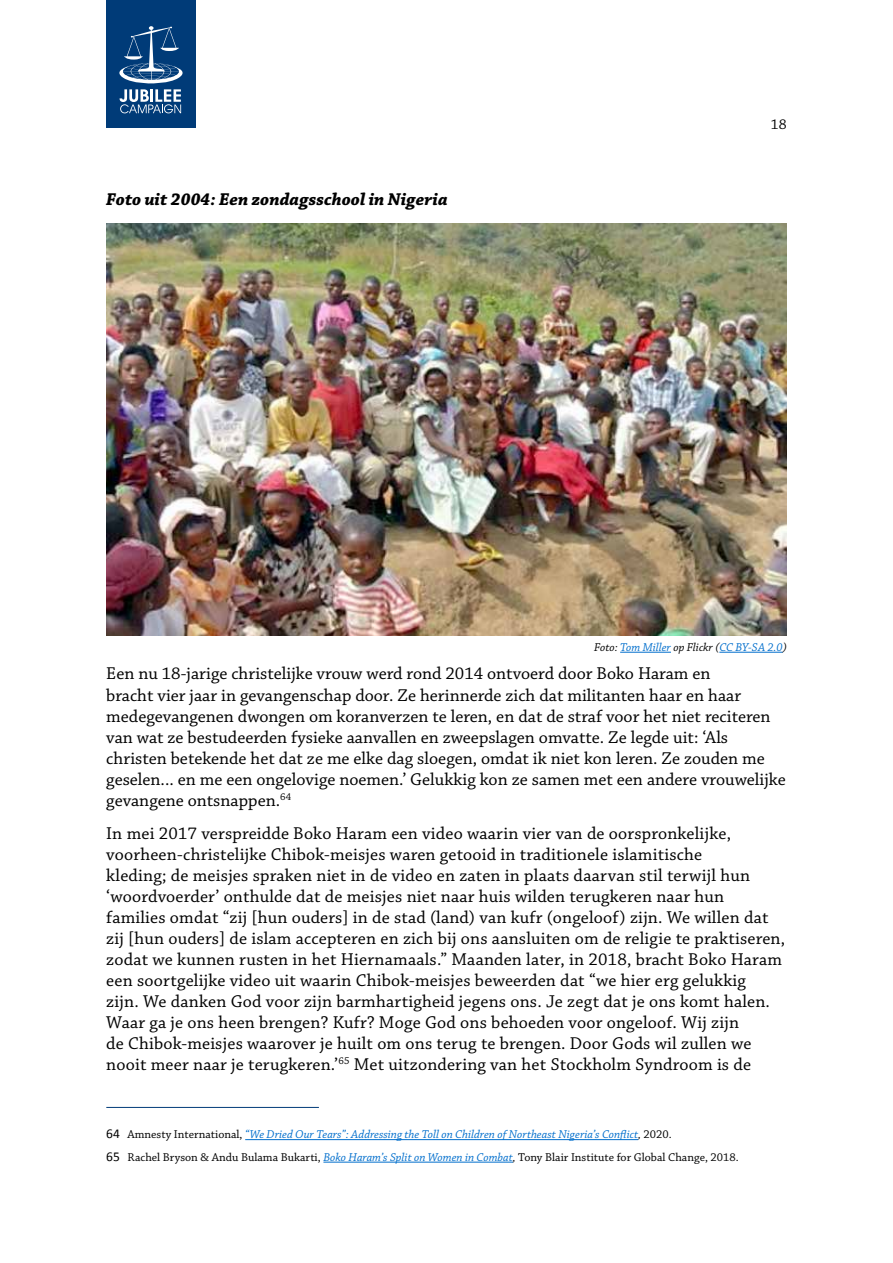
<style>
.page{position:relative;width:893px;height:1263px;background:#fff}
.page>*{position:absolute;margin:0;border:0;box-sizing:border-box;transform-origin:0 0}
.t1{font:18px/21px "Chaparral Pro";letter-spacing:.01em;color:#000}
.t2{font:italic 700 18px "Chaparral Pro";color:#000}
.t3{font:15px "Chaparral Pro";color:#000}
.t4{font:italic 12px/22.5px "Chaparral Pro";color:#006ecc}
.s1{color:#000}
.s2{font-family:"Calibri";font-style:normal;font-size:13.5px;color:#000}
.s3{font-style:normal;color:#000}
</style>
<div class="page">
<hr style="left:106px;top:1107px;width:213px;height:1px;background:#003b78">
<hr style="left:245px;top:1139px;width:393px;height:1px;background:#006ecc">
<hr style="left:323px;top:1162px;width:190px;height:1px;background:#006ecc">
<div style="left:106px;top:0;width:90px;height:128px;background:#003b78"></div>
<svg style="left:119px;top:26px;width:64px;height:87px"></svg>
<img style="left:106px;top:223px;width:681px;height:413px">
<hr style="left:620px;top:652px;width:51px;height:1px;background:#006ecc">
<hr style="left:719px;top:652px;width:64px;height:1px;background:#006ecc">
<p class="t2" style="left:106px;top:188px;width:343px">Foto uit 2004: Een zondagsschool in Nigeria</p>
<p class="t3" style="left:771px;top:116px;width:17px">18</p>
<p class="t4" style="left:594px;top:636px;width:194px"><span class="s1">Foto:</span> Tom Miller <span class="s1">op Flickr (</span>CC BY-SA 2.0<span class="s1">)</span></p>
<p class="t1" style="left:106px;top:664px;width:681px">Een nu 18-jarige christelijke vrouw werd rond 2014 ontvoerd door Boko Haram en<br>bracht vier jaar in gevangenschap door. Ze herinnerde zich dat militanten haar en haar medegevangenen dwongen om koranverzen te leren, en dat de straf voor het niet reciteren van wat ze bestudeerden fysieke aanvallen en zweepslagen omvatte. Ze legde uit: ‘Als christen betekende het dat ze me elke dag sloegen, omdat ik niet kon leren. Ze zouden me geselen... en me een ongelovige noemen.’ Gelukkig kon ze samen met een andere vrouwelijke gevangene ontsnappen.<sup>64</sup></p>
<p class="t1" style="left:106px;top:824px;width:680px">In mei 2017 verspreidde Boko Haram een video waarin vier van de oorspronkelijke, voorheen-christelijke Chibok-meisjes waren getooid in traditionele islamitische<br>kleding; de meisjes spraken niet in de video en zaten in plaats daarvan stil terwijl hun ‘woordvoerder’ onthulde dat de meisjes niet naar huis wilden terugkeren naar hun families omdat “zij [hun ouders] in de stad (land) van kufr (ongeloof) zijn. We willen dat zij [hun ouders] de islam accepteren en zich bij ons aansluiten om de religie te praktiseren, zodat we kunnen rusten in het Hiernamaals.” Maanden later, in 2018, bracht Boko Haram een soortgelijke video uit waarin Chibok-meisjes beweerden dat “we hier erg gelukkig<br>zijn. We danken God voor zijn barmhartigheid jegens ons. Je zegt dat je ons komt halen.<br>Waar ga je ons heen brengen? Kufr? Moge God ons behoeden voor ongeloof. Wij zijn<br>de Chibok-meisjes waarover je huilt om ons terug te brengen. Door Gods wil zullen we nooit meer naar je terugkeren.’<sup>65</sup> Met uitzondering van het Stockholm Syndroom is de</p>
<p class="t4" style="left:106px;top:1124px;width:634px"><span class="s2">64</span> <span class="s3">Amnesty International,</span> “We Dried Our Tears”: Addressing the Toll on Children of Northeast Nigeria’s Conflict<span class="s1">,</span> <span class="s3">2020.<br></span><span class="s2">65</span> <span class="s3">Rachel Bryson &amp; Andu Bulama Bukarti,</span> Boko Haram’s Split on Women in Combat<span class="s1">,</span> <span class="s3">Tony Blair Institute for Global Change, 2018.</span></p>
</div>
